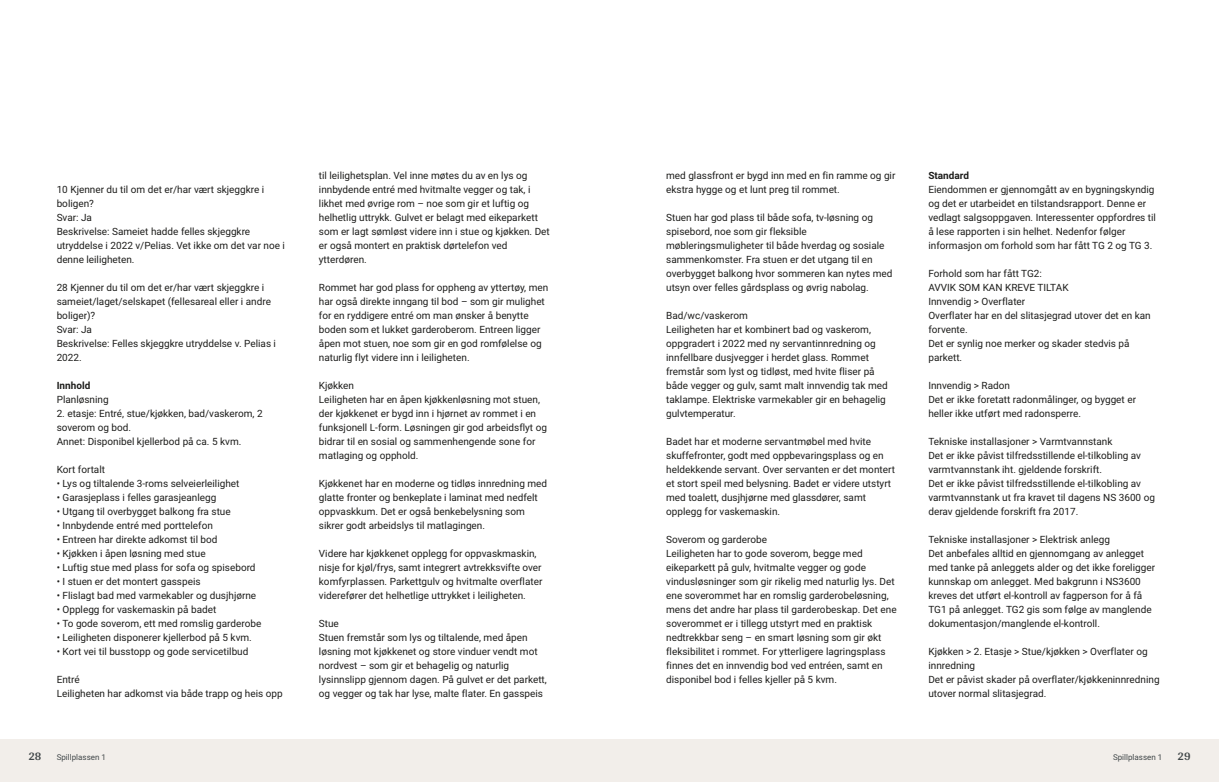
<style>
.page{position:relative;width:1219px;height:782px;background:#fff}
.page>*{position:absolute;margin:0;border:0;box-sizing:border-box;transform-origin:0 0}
.t1{font:700 12px "Arya";color:#414749}
.t2{font:10px/14px "Roboto Vitec";color:#1d1d1b}
.t3{font:700 10px "Roboto Vitec";color:#1d1d1b}
.t4{font:8px "Roboto Vitec";color:#414749}
</style>
<div class="page">
<div style="left:0;top:739px;width:612px;height:42px;background:#f2eeea"></div>
<div style="left:607px;top:739px;width:612px;height:42px;background:#f2eeea"></div>
<p class="t2" style="left:57px;top:181px;width:230px">10 Kjenner du til om det er/ har vært skjeggkre i boligen?<br>Svar: Ja<br>Beskrivelse: Sameiet hadde felles skjeggkre utryddelse i 2022 v/ Pelias. Vet ikke om det var noe i denne leiligheten.</p>
<p class="t2" style="left:57px;top:279px;width:221px">28 Kjenner du til om det er/ har vært skjeggkre i sameiet/ laget/ selskapet (fellesareal eller i andre boliger)?<br>Svar: Ja<br>Beskrivelse: Felles skjeggkre utryddelse v. Pelias i<br>2022.</p>
<p class="t3" style="left:57px;top:378px;width:35px">Innhold</p>
<p class="t2" style="left:57px;top:391px;width:54px">Planløsning</p>
<p class="t2" style="left:57px;top:405px;width:207px">2. etasje: Entré, stue/ kjøkken, bad/ vaskerom, 2 soverom og bod.<br>Annet: Disponibel kjellerbod på ca. 5 kvm.</p>
<p class="t2" style="left:57px;top:461px;width:50px">Kort fortalt</p>
<p class="t2" style="left:57px;top:475px;width:184px">• Lys og tiltalende 3‑roms selveierleilighet</p>
<p class="t2" style="left:57px;top:489px;width:161px">• Garasjeplass i felles garasjeanlegg</p>
<p class="t2" style="left:57px;top:503px;width:176px">• Utgang til overbygget balkong fra stue</p>
<p class="t2" style="left:57px;top:517px;width:158px">• Innbydende entré med porttelefon</p>
<p class="t2" style="left:57px;top:531px;width:162px">• Entreen har direkte adkomst til bod</p>
<p class="t2" style="left:57px;top:545px;width:150px">• Kjøkken i åpen løsning med stue</p>
<p class="t2" style="left:57px;top:559px;width:200px">• Luftig stue med plass for sofa og spisebord</p>
<p class="t2" style="left:57px;top:573px;width:145px">• I stuen er det montert gasspeis</p>
<p class="t2" style="left:57px;top:587px;width:201px">• Flislagt bad med varmekabler og dusjhjørne</p>
<p class="t2" style="left:57px;top:601px;width:161px">• Opplegg for vaskemaskin på badet</p>
<p class="t2" style="left:57px;top:615px;width:206px">• To gode soverom, ett med romslig garderobe</p>
<p class="t2" style="left:57px;top:629px;width:197px">• Leiligheten disponerer kjellerbod på 5 kvm.</p>
<p class="t2" style="left:57px;top:643px;width:193px">• Kort vei til busstopp og gode servicetilbud</p>
<p class="t2" style="left:57px;top:671px;width:228px">Entré<br>Leiligheten har adkomst via både trapp og heis opp</p>
<p class="t1" style="left:28px;top:749px;width:15px">28</p>
<p class="t4" style="left:57px;top:751px;width:51px">Spillplassen 1</p>
<p class="t2" style="left:319px;top:167px;width:232px">til leilighetsplan. Vel inne møtes du av en lys og innbydende entré med hvitmalte vegger og tak, i likhet med øvrige rom – noe som gir et luftig og helhetlig uttrykk. Gulvet er belagt med eikeparkett som er lagt sømløst videre inn i stue og kjøkken. Det er også montert en praktisk dørtelefon ved ytterdøren.</p>
<p class="t2" style="left:319px;top:279px;width:231px">Rommet har god plass for oppheng av yttertøy, men har også direkte inngang til bod – som gir mulighet for en ryddigere entré om man ønsker å benytte boden som et lukket garderoberom. Entreen ligger åpen mot stuen, noe som gir en god romfølelse og naturlig flyt videre inn i leiligheten.</p>
<p class="t2" style="left:319px;top:377px;width:230px">Kjøkken<br>Leiligheten har en åpen kjøkkenløsning mot stuen, der kjøkkenet er bygd inn i hjørnet av rommet i en funksjonell L‑form. Løsningen gir god arbeidsflyt og bidrar til en sosial og sammenhengende sone for matlaging og opphold.</p>
<p class="t2" style="left:319px;top:475px;width:230px">Kjøkkenet har en moderne og tidløs innredning med glatte fronter og benkeplate i laminat med nedfelt oppvaskkum. Det er også benkebelysning som sikrer godt arbeidslys til matlagingen.</p>
<p class="t2" style="left:319px;top:545px;width:225px">Videre har kjøkkenet opplegg for oppvaskmaskin, nisje for kjøl/ frys, samt integrert avtrekksvifte over komfyrplassen. Parkettgulv og hvitmalte overflater viderefører det helhetlige uttrykket i leiligheten.</p>
<p class="t2" style="left:319px;top:615px;width:229px">Stue<br>Stuen fremstår som lys og tiltalende, med åpen løsning mot kjøkkenet og store vinduer vendt mot nordvest – som gir et behagelig og naturlig lysinnslipp gjennom dagen. På gulvet er det parkett, og vegger og tak har lyse, malte flater. En gasspeis</p>
<p class="t2" style="left:666px;top:167px;width:231px">med glassfront er bygd inn med en fin ramme og gir ekstra hygge og et lunt preg til rommet.</p>
<p class="t2" style="left:666px;top:209px;width:228px">Stuen har god plass til både sofa, tv‑løsning og spisebord, noe som gir fleksible møbleringsmuligheter til både hverdag og sosiale sammenkomster. Fra stuen er det utgang til en overbygget balkong hvor sommeren kan nytes med utsyn over felles gårdsplass og øvrig nabolag.</p>
<p class="t2" style="left:666px;top:307px;width:223px">Bad/ wc/ vaskerom<br>Leiligheten har et kombinert bad og vaskerom, oppgradert i 2022 med ny servantinnredning og innfellbare dusjvegger i herdet glass. Rommet fremstår som lyst og tidløst, med hvite fliser på både vegger og gulv, samt malt innvendig tak med taklampe. Elektriske varmekabler gir en behagelig gulvtemperatur.</p>
<p class="t2" style="left:666px;top:433px;width:230px">Badet har et moderne servantmøbel med hvite skuffefronter, godt med oppbevaringsplass og en heldekkende servant. Over servanten er det montert et stort speil med belysning. Badet er videre utstyrt med toalett, dusjhjørne med glassdører, samt opplegg for vaskemaskin.</p>
<p class="t2" style="left:666px;top:531px;width:232px">Soverom og garderobe<br>Leiligheten har to gode soverom, begge med eikeparkett på gulv, hvitmalte vegger og gode vindusløsninger som gir rikelig med naturlig lys. Det ene soverommet har en romslig garderobeløsning, mens det andre har plass til garderobeskap. Det ene soverommet er i tillegg utstyrt med en praktisk nedtrekkbar seng – en smart løsning som gir økt fleksibilitet i rommet. For ytterligere lagringsplass finnes det en innvendig bod ved entréen, samt en disponibel bod i felles kjeller på 5 kvm.</p>
<p class="t3" style="left:928px;top:168px;width:42px">Standard</p>
<p class="t2" style="left:928px;top:181px;width:229px">Eiendommen er gjennomgått av en bygningskyndig og det er utarbeidet en tilstandsrapport. Denne er vedlagt salgsoppgaven. Interessenter oppfordres til å lese rapporten i sin helhet. Nedenfor følger informasjon om forhold som har fått TG 2 og TG 3.</p>
<p class="t2" style="left:928px;top:265px;width:224px">Forhold som har fått TG2:<br>AVVIK SOM KAN KREVE TILTAK<br>Innvendig &gt; Overflater<br>Overflater har en del slitasjegrad utover det en kan forvente.<br>Det er synlig noe merker og skader stedvis på parkett.</p>
<p class="t2" style="left:928px;top:377px;width:209px">Innvendig &gt; Radon<br>Det er ikke foretatt radonmålinger, og bygget er heller ikke utført med radonsperre.</p>
<p class="t2" style="left:928px;top:433px;width:228px">Tekniske installasjoner &gt; Varmtvannstank<br>Det er ikke påvist tilfredsstillende el‑tilkobling av varmtvannstank iht. gjeldende forskrift.<br>Det er ikke påvist tilfredsstillende el‑tilkobling av varmtvannstank ut fra kravet til dagens NS 3600 og derav gjeldende forskrift fra 2017.</p>
<p class="t2" style="left:928px;top:531px;width:228px">Tekniske installasjoner &gt; Elektrisk anlegg<br>Det anbefales alltid en gjennomgang av anlegget med tanke på anleggets alder og det ikke foreligger kunnskap om anlegget. Med bakgrunn i NS3600 kreves det utført el‑kontroll av fagperson for å få TG1 på anlegget. TG2 gis som følge av manglende dokumentasjon/ manglende el‑kontroll.</p>
<p class="t2" style="left:928px;top:643px;width:233px">Kjøkken &gt; 2. Etasje &gt; Stue/ kjøkken &gt; Overflater og innredning<br>Det er påvist skader på overflater/ kjøkkeninnredning utover normal slitasjegrad.</p>
<p class="t4" style="left:1113px;top:751px;width:51px">Spillplassen 1</p>
<p class="t1" style="left:1177px;top:749px;width:15px">29</p>
</div>
